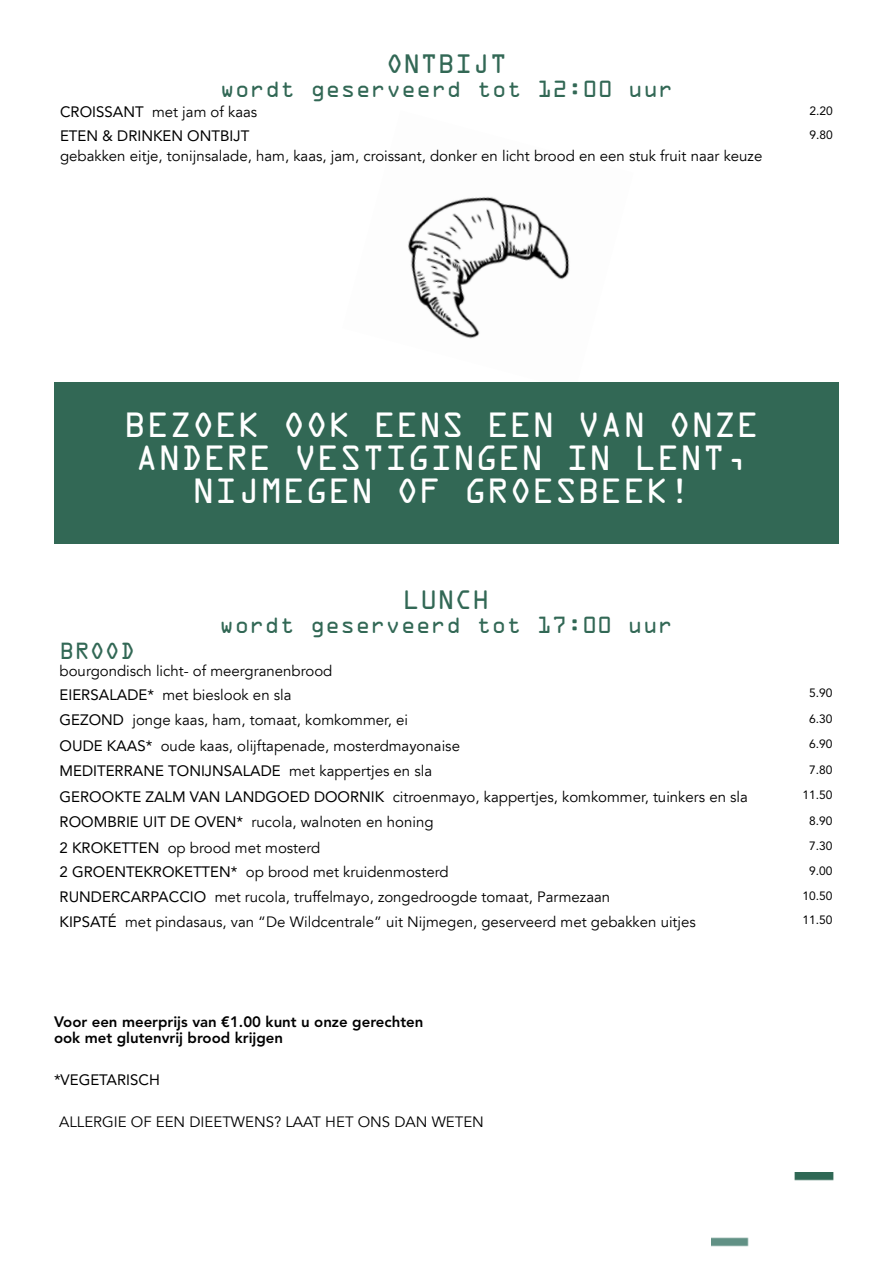
<style>
.page{position:relative;width:893px;height:1263px;background:#fff}
.page>*{position:absolute;margin:0;border:0;box-sizing:border-box;transform-origin:0 0}
.t1{font:31.5px/33px "OCRA Std";color:#fff;text-align:center}
.t2{font:24px "OCRA Std";color:#326855}
.t3{font:21px "OCRA Std";color:#326855}
.t4{font:15px/24px "Avenir LT";color:#000}
.t5{font:15px "Avenir LT Std";color:#000}
.t6{font:800 15px/16.5px "Avenir LT Std";color:#000}
.t7{font:12px "Avenir LT Std";color:#000}
.s1{font-family:"Avenir LT Std"}
.s2{font-family:"Avenir LT"}
</style>
<div class="page">
<img style="left:408px;top:197px;width:162px;height:142px">
<img style="left:711px;top:1172px;width:123px;height:75px">
<div style="left:54px;top:382px;width:785px;height:162px;background:#326855"></div>
<h2 class="t2" style="left:386px;top:53px;width:122px">ONTBIJT</h2>
<h3 class="t3" style="left:220px;top:79px;width:455px">wordt geserveerd tot 12:00 uur</h3>
<p class="t4" style="left:60px;top:100px;width:199px"><span class="s1">CROISSANT</span> met jam of kaas</p>
<p class="t7" style="left:810px;top:104px;width:25px">2.20</p>
<p class="t5" style="left:60px;top:128px;width:191px">ETEN &amp; DRINKEN ONTBIJT</p>
<p class="t4" style="left:60px;top:145px;width:704px">gebakken eitje, tonijnsalade, ham, kaas, jam, croissant, donker en licht brood en een stuk fruit naar keuze</p>
<p class="t7" style="left:810px;top:128px;width:25px">9.80</p>
<h1 class="t1" style="left:124px;top:411px;width:637px">BEZOEK OOK EENS EEN VAN ONZE<br>ANDERE VESTIGINGEN IN LENT,<br>NIJMEGEN OF GROESBEEK!</h1>
<h2 class="t2" style="left:403px;top:590px;width:88px">LUNCH</h2>
<h3 class="t3" style="left:219px;top:616px;width:455px">wordt geserveerd tot 17:00 uur</h3>
<h3 class="t3" style="left:60px;top:642px;width:77px">BROOD</h3>
<p class="t4" style="left:60px;top:659px;width:274px">bourgondisch licht- of meergranenbrood<br><span class="s1">EIERSALADE*</span> met bieslook en sla</p>
<p class="t7" style="left:809px;top:686px;width:25px">5.90</p>
<p class="t4" style="left:60px;top:708px;width:350px"><span class="s1">GEZOND</span> jonge kaas, ham, tomaat, komkommer, ei</p>
<p class="t7" style="left:809px;top:712px;width:25px">6.30</p>
<p class="t4" style="left:60px;top:734px;width:402px"><span class="s1">OUDE KAAS*</span> oude kaas, olijftapenade, mosterdmayonaise</p>
<p class="t7" style="left:809px;top:737px;width:25px">6.90</p>
<p class="t5" style="left:60px;top:762px;width:374px">MEDITERRANE TONIJNSALADE <span class="s2">met kappertjes en sla</span></p>
<p class="t7" style="left:809px;top:763px;width:25px">7.80</p>
<p class="t4" style="left:60px;top:785px;width:690px"><span class="s1">GEROOKTE ZALM VAN LANDGOED DOORNIK</span> citroenmayo, kappertjes, komkommer, tuinkers en sla</p>
<p class="t7" style="left:802px;top:788px;width:32px">11.50</p>
<p class="t4" style="left:60px;top:810px;width:376px"><span class="s1">ROOMBRIE UIT DE OVEN*</span> rucola, walnoten en honing</p>
<p class="t7" style="left:809px;top:814px;width:25px">8.90</p>
<p class="t4" style="left:60px;top:836px;width:262px"><span class="s1">2 KROKETTEN</span> op brood met mosterd</p>
<p class="t7" style="left:809px;top:839px;width:25px">7.30</p>
<p class="t4" style="left:60px;top:860px;width:390px"><span class="s1">2 GROENTEKROKETTEN*</span> op brood met kruidenmosterd</p>
<p class="t7" style="left:809px;top:863px;width:25px">9.00</p>
<p class="t4" style="left:60px;top:885px;width:552px"><span class="s1">RUNDERCARPACCIO</span> met rucola, truffelmayo, zongedroogde tomaat, Parmezaan</p>
<p class="t7" style="left:802px;top:888px;width:32px">10.50</p>
<p class="t4" style="left:60px;top:910px;width:638px"><span class="s1">KIPSATÉ</span> met pindasaus, van “De Wildcentrale” uit Nijmegen, geserveerd met gebakken uitjes</p>
<p class="t7" style="left:802px;top:913px;width:32px">11.50</p>
<p class="t6" style="left:54px;top:1013px;width:371px">Voor een meerprijs van €1.00 kunt u onze gerechten ook met glutenvrij brood krijgen</p>
<p class="t5" style="left:54px;top:1071px;width:107px">*VEGETARISCH</p>
<p class="t4" style="left:59px;top:1110px;width:426px">ALLERGIE OF EEN DIEETWENS? LAAT HET ONS DAN WETEN</p>
</div>
